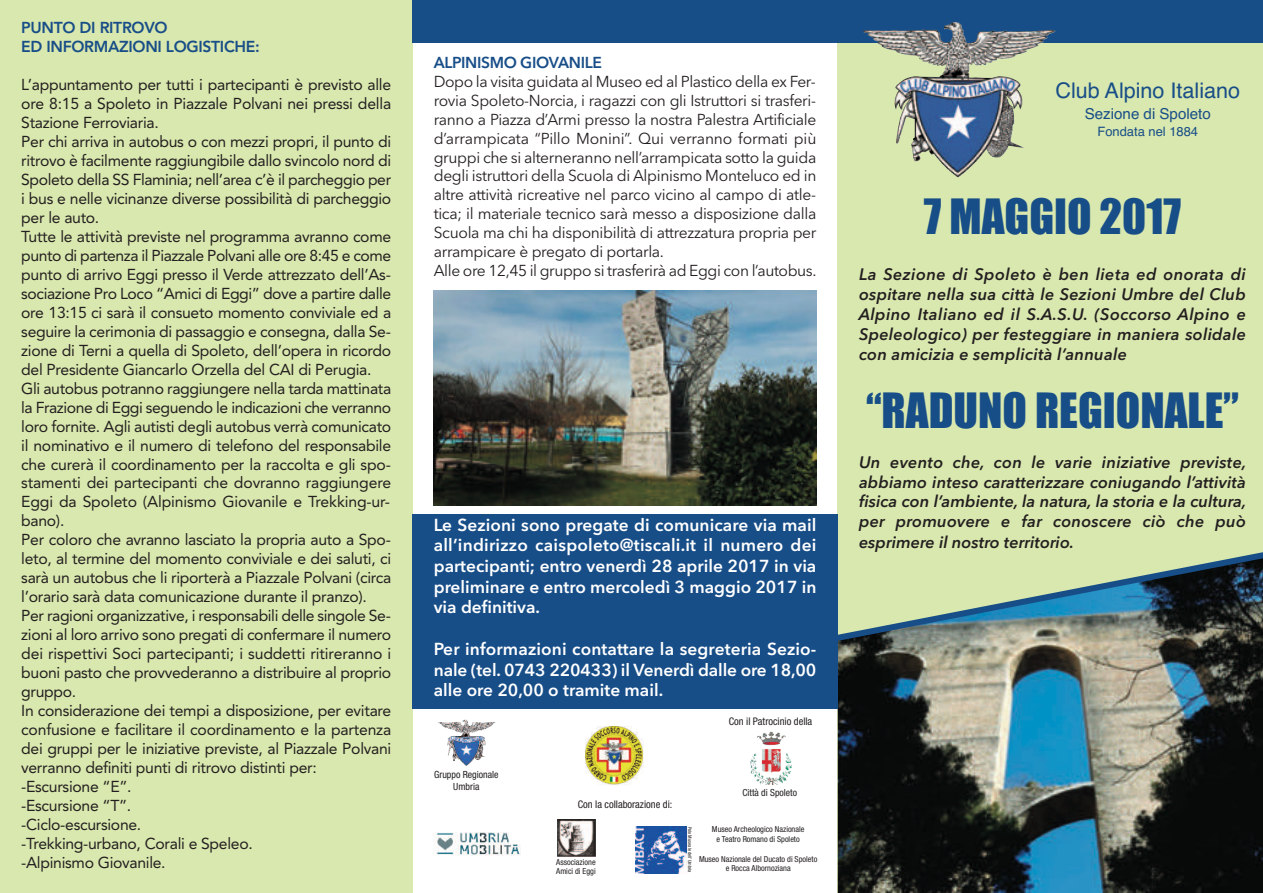
<style>
.page{position:relative;width:1263px;height:893px;background:#fff}
.page>*{position:absolute;margin:0;border:0;box-sizing:border-box;transform-origin:0 0}
.t1{font:45px "Impact";color:#184e88}
.t2{font:21.6px "Helvetica";color:#184e88}
.t3{font:600 17.25px/20.7px "Avenir Next LT Pro";color:#fff;text-align:justify}
.t4{font:italic 600 16.5px/20.1px "Avenir Next LT Pro";letter-spacing:.01em;color:#231f20;text-align:justify}
.t5{font:15.75px/18.9px "Avenir LT Std";letter-spacing:-.02em;color:#231f20}
.t6{font:15.75px/18.9px "Avenir Next LT Pro";letter-spacing:-.02em;color:#231f20}
.t7{font:800 15.75px/18.9px "Avenir LT Std";letter-spacing:-.02em;color:#184e88}
.t8{font:600 15.75px "Avenir Next LT Pro";letter-spacing:-.02em;color:#184e88}
.t9{font:15.15px "Helvetica";color:#184e88}
.t10{font:12.9px "Helvetica";color:#184e88}
.t11{font:condensed 10.5px "Helvetica Neue";color:#231f20}
.t12{font:condensed 9.9px/11.9px "Helvetica Neue";color:#231f20;text-align:center}
.t13{font:condensed 9.75px "Helvetica Neue";color:#231f20}
.t14{font:condensed 8.25px/9.9px "Helvetica Neue";color:#231f20;text-align:center}
.t15{font:condensed 4.95px "Helvetica Neue";color:#231f20}
</style>
<div class="page">
<div style="left:0;top:0;width:412px;height:893px;background:#d9e8ae"></div>
<div style="left:838px;top:0;width:425px;height:893px;background:#d9e8ae"></div>
<img style="left:838px;top:645px;width:425px;height:248px">
<div style="left:412px;top:0;width:851px;height:43px;background:#184e88"></div>
<img style="left:963px;top:30px;width:92px;height:114px">
<img style="left:838px;top:552px;width:425px;height:93px">
<img style="left:434px;top:291px;width:382px;height:215px">
<div style="left:412px;top:514px;width:426px;height:195px;background:#184e88"></div>
<svg style="left:771px;top:734px;width:6px;height:4px"></svg>
<img style="left:585px;top:727px;width:59px;height:58px">
<img style="left:435px;top:832px;width:85px;height:24px">
<img style="left:635px;top:827px;width:51px;height:46px">
<img style="left:468px;top:722px;width:27px;height:34px">
<img style="left:558px;top:820px;width:37px;height:36px">
<p class="t7" style="left:21px;top:18px;width:240px">PUNTO DI RITROVO<br>ED INFORMAZIONI LOGISTICHE:</p>
<p class="t5" style="left:21px;top:75px;width:372px">L’appuntamento per tutti i partecipanti è previsto alle ore 8:15 a Spoleto in Piazzale Polvani nei pressi della Stazione Ferroviaria.<br>Per chi arriva in autobus o con mezzi propri, il punto di ritrovo è facilmente raggiungibile dallo svincolo nord di Spoleto della SS Flaminia; nell’area c’è il parcheggio per i bus e nelle vicinanze diverse possibilità di parcheggio per le auto.<br>Tutte le attività previste nel programma avranno come punto di partenza il Piazzale Polvani alle ore 8:45 e come punto di arrivo Eggi presso il Verde attrezzato dell’As&shy;sociazione Pro Loco “Amici di Eggi” dove a partire dalle ore 13:15 ci sarà il consueto momento conviviale ed a seguire la cerimonia di passaggio e consegna, dalla Se&shy;zione di Terni a quella di Spoleto, dell’opera in ricordo del Presidente Giancarlo Orzella del CAI di Perugia.<br>Gli autobus potranno raggiungere nella tarda mattinata la Frazione di Eggi seguendo le indicazioni che verranno loro fornite. Agli autisti degli autobus verrà comunicato il nominativo e il numero di telefono del responsabile che curerà il coordinamento per la raccolta e gli spo&shy;stamenti dei partecipanti che dovranno raggiungere Eggi da Spoleto (Alpinismo Giovanile e Trekking-ur&shy;bano).<br>Per coloro che avranno lasciato la propria auto a Spo&shy;leto, al termine del momento conviviale e dei saluti, ci sarà un autobus che li riporterà a Piazzale Polvani (circa l’orario sarà data comunicazione durante il pranzo).<br>Per ragioni organizzative, i responsabili delle singole Se&shy;zioni al loro arrivo sono pregati di confermare il numero dei rispettivi Soci partecipanti; i suddetti ritireranno i buoni pasto che provvederanno a distribuire al proprio gruppo.<br>In considerazione dei tempi a disposizione, per evitare confusione e facilitare il coordinamento e la partenza dei gruppi per le iniziative previste, al Piazzale Polvani verranno definiti punti di ritrovo distinti per: -Escursione “E”.<br>-Escursione “T”.<br>-Ciclo-escursione.<br>-Trekking-urbano, Corali e Speleo.<br>-Alpinismo Giovanile.</p>
<p class="t8" style="left:434px;top:53px;width:170px">ALPINISMO GIOVANILE</p>
<p class="t6" style="left:434px;top:72px;width:384px">Dopo la visita guidata al Museo ed al Plastico della ex Fer&shy;rovia Spoleto-Norcia, i ragazzi con gli Istruttori si trasferi&shy;ranno a Piazza d’Armi presso la nostra Palestra Artificiale d’arrampicata “Pillo Monini”. Qui verranno formati più gruppi che si alterneranno nell’arrampicata sotto la guida degli istruttori della Scuola di Alpinismo Monteluco ed in altre attività ricreative nel parco vicino al campo di atle&shy;tica; il materiale tecnico sarà messo a disposizione dalla Scuola ma chi ha disponibilità di attrezzatura propria per arrampicare è pregato di portarla.<br>Alle ore 12,45 il gruppo si trasferirà ad Eggi con l’autobus.</p>
<p class="t3" style="left:434px;top:514px;width:384px">Le Sezioni sono pregate di comunicare via mail all’indirizzo caispoleto@tiscali.it il numero dei partecipanti; entro venerdì 28 aprile 2017 in via preliminare e entro mercoledì 3 maggio 2017 in via definitiva.</p>
<p class="t3" style="left:434px;top:638px;width:384px">Per informazioni contattare la segreteria Sezio&shy;nale (tel. 0743 220433) il Venerdì dalle ore 18,00 alle ore 20,00 o tramite mail.</p>
<p class="t12" style="left:434px;top:768px;width:66px">Gruppo Regionale<br>Umbria</p>
<p class="t11" style="left:729px;top:715px;width:85px">Con il Patrocinio della</p>
<p class="t11" style="left:578px;top:799px;width:96px">Con la collaborazione di:</p>
<p class="t14" style="left:556px;top:858px;width:41px;line-height:9px;text-align:left">Associazione<br>Amici di Eggi</p>
<p class="t13" style="left:742px;top:787px;width:56px">Città di Spoleto</p>
<p class="t15" style="left:693px;top:826px;width:48px;rotate:90deg">Polo Museale dell’Umbria</p>
<p class="t14" style="left:712px;top:824px;width:94px">Museo Archeologico Nazionale e Teatro Romano di Spoleto</p>
<p class="t14" style="left:699px;top:854px;width:120px">Museo Nazionale del Ducato di Spoleto e Rocca Albornoziana</p>
<h2 class="t2" style="left:1055px;top:74px;width:186px">Club Alpino Italiano</h2>
<p class="t9" style="left:1085px;top:102px;width:127px">Sezione di Spoleto</p>
<p class="t10" style="left:1097px;top:121px;width:102px">Fondata nel 1884</p>
<h1 class="t1" style="left:924px;top:181px;width:259px">7 MAGGIO 2017</h1>
<p class="t4" style="left:859px;top:265px;width:388px">La Sezione di Spoleto è ben lieta ed onorata di ospitare nella sua città le Sezioni Umbre del Club Alpino Italiano ed il S.A.S.U. (Soccorso Alpino e Speleologico) per festeggiare in maniera solidale con amicizia e semplicità l’annuale</p>
<h1 class="t1" style="left:866px;top:375px;width:374px">“RADUNO REGIONALE”</h1>
<p class="t4" style="left:859px;top:452px;width:389px">Un evento che, con le varie iniziative previste, abbiamo inteso caratterizzare coniugando l’attività fisica con l’ambiente, la natura, la storia e la cultura, per promuovere e far conoscere ciò che può esprimere il nostro territorio.</p>
</div>
